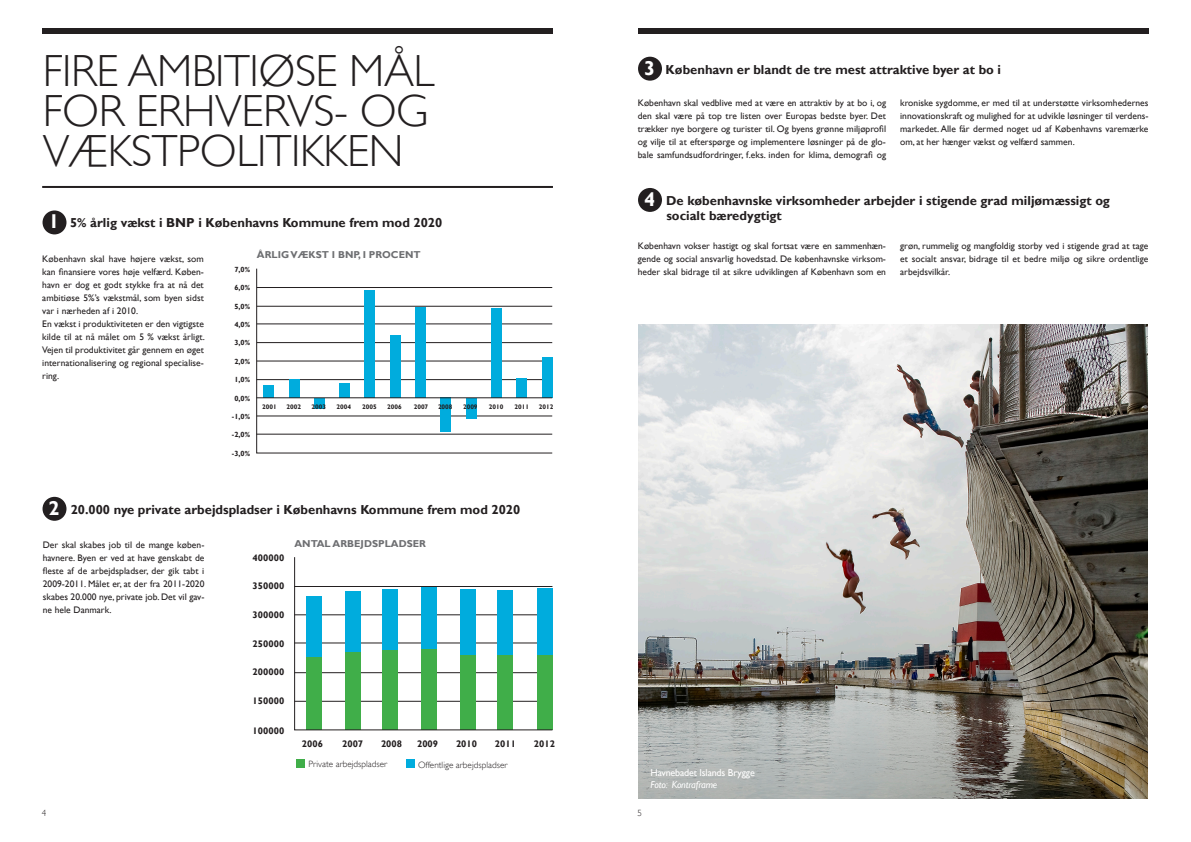
<style>
.page{position:relative;width:1191px;height:842px;background:#fff}
.page>*{position:absolute;margin:0;border:0;box-sizing:border-box;transform-origin:0 0}
.t1{font:300 45px/40px "Gill Sans";letter-spacing:-.01em;color:#231f20}
.t2{font:700 13px/15px "Gill Sans";color:#231f20}
.t3{font:700 10px "Gill Sans";letter-spacing:.005em;color:#6d6e71}
.t4{font:10px "Gill Sans";letter-spacing:-.015em;color:#fff}
.t5{font:italic 10px "Gill Sans";letter-spacing:-.015em;color:#fff}
.t6{font:9.5px/13px "Gill Sans";letter-spacing:.005em;color:#231f20;text-align:justify}
.t7{font:700 9.5px "Gill Sans";letter-spacing:.005em;color:#231f20}
.t8{font:300 9.1px "Gill Sans";letter-spacing:.005em;color:#231f20}
.t9{font:300 9px "Gill Sans";color:#231f20}
.t10{font:700 7.5px "Gill Sans";color:#231f20}
.t11{font:700 6.6px "Gill Sans";color:#231f20}
.s1{font-size:20px;color:#fff}
</style>
<div class="page">
<div style="left:43px;top:28px;width:510px;height:6px;background:#231f20"></div>
<hr style="left:42px;top:186px;width:511px;height:2px;background:#231f20">
<div style="left:638px;top:28px;width:510px;height:6px;background:#231f20"></div>
<div style="left:43px;top:210px;width:23px;height:24px;background:#231f20;border-radius:50%"></div>
<div style="left:43px;top:497px;width:23px;height:24px;background:#231f20;border-radius:50%"></div>
<svg style="left:256px;top:268px;width:297px;height:186px"></svg>
<div style="left:263px;top:385px;width:11px;height:13px;background:#00acdd"></div>
<div style="left:289px;top:379px;width:10px;height:19px;background:#00acdd"></div>
<div style="left:339px;top:383px;width:11px;height:15px;background:#00acdd"></div>
<div style="left:365px;top:290px;width:10px;height:108px;background:#00acdd"></div>
<div style="left:390px;top:335px;width:10px;height:63px;background:#00acdd"></div>
<div style="left:415px;top:307px;width:11px;height:91px;background:#00acdd"></div>
<div style="left:466px;top:398px;width:10px;height:20px;background:#00acdd"></div>
<div style="left:491px;top:308px;width:10px;height:90px;background:#00acdd"></div>
<div style="left:516px;top:378px;width:11px;height:20px;background:#00acdd"></div>
<div style="left:542px;top:357px;width:10px;height:41px;background:#00acdd"></div>
<hr style="left:256px;top:397px;width:296px;height:1px;background:#231f20">
<div style="left:296px;top:759px;width:8px;height:9px;background:#40ae49"></div>
<div style="left:406px;top:759px;width:9px;height:9px;background:#00acdd"></div>
<svg style="left:294px;top:557px;width:259px;height:173px"></svg>
<div style="left:638px;top:57px;width:24px;height:24px;background:#231f20;border-radius:50%"></div>
<div style="left:638px;top:188px;width:24px;height:24px;background:#231f20;border-radius:50%"></div>
<img style="left:638px;top:324px;width:510px;height:475px">
<h1 class="t1" style="left:43px;top:55px;width:393px">FIRE AMBITIØSE MÅL<br>FOR ERHVERVS- OG<br>VÆKSTPOLITIKKEN</h1>
<h2 class="t2" style="left:49px;top:216px;width:395px"><span class="s1">1</span> 5% årlig vækst i BNP i Københavns Kommune frem mod 2020</h2>
<p class="t6" style="left:42px;top:253px;width:164px;text-align:left">København skal have højere vækst, som kan finansiere vores høje velfærd. Køben&shy;havn er dog et godt stykke fra at nå det ambitiøse 5%’s vækstmål, som byen sidst var i nærheden af i 2010.<br>En vækst i produktiviteten er den vigtigste kilde til at nå målet om 5 % vækst årligt.<br>Vejen til produktivitet går gennem en øget internationalisering og regional specialise&shy;ring.</p>
<p class="t3" style="left:257px;top:250px;width:165px">ÅRLIG VÆKST I BNP, I PROCENT</p>
<p class="t10" style="left:234px;top:266px;width:17px">7,0%</p>
<p class="t10" style="left:234px;top:284px;width:17px">6,0%</p>
<p class="t10" style="left:234px;top:302px;width:17px">5,0%</p>
<p class="t10" style="left:234px;top:321px;width:17px">4,0%</p>
<p class="t10" style="left:234px;top:339px;width:17px">3,0%</p>
<p class="t10" style="left:234px;top:358px;width:17px">2,0%</p>
<p class="t10" style="left:234px;top:376px;width:17px">1,0%</p>
<p class="t10" style="left:232px;top:413px;width:20px">-1,0%</p>
<p class="t10" style="left:234px;top:394px;width:17px">0,0%</p>
<p class="t10" style="left:232px;top:431px;width:20px">-2,0%</p>
<p class="t10" style="left:232px;top:449px;width:20px">-3,0%</p>
<p class="t11" style="left:262px;top:403px;width:16px">2001</p>
<p class="t11" style="left:362px;top:403px;width:16px">2005</p>
<p class="t11" style="left:414px;top:403px;width:16px">2007</p>
<p class="t11" style="left:514px;top:403px;width:16px">2011</p>
<p class="t11" style="left:286px;top:403px;width:16px">2002</p>
<p class="t11" style="left:336px;top:403px;width:16px">2004</p>
<p class="t11" style="left:387px;top:403px;width:16px">2006</p>
<p class="t11" style="left:489px;top:403px;width:16px">2010</p>
<p class="t11" style="left:539px;top:403px;width:16px">2012</p>
<p class="t11" style="left:311px;top:403px;width:16px">2003</p>
<p class="t11" style="left:438px;top:403px;width:16px">2008</p>
<p class="t11" style="left:463px;top:403px;width:16px">2009</p>
<h2 class="t2" style="left:49px;top:502px;width:473px"><span class="s1">2</span> 20.000 nye private arbejdspladser i Københavns Kommune frem mod 2020</h2>
<p class="t6" style="left:43px;top:539px;width:163px">Der skal skabes job til de mange køben&shy;havnere. Byen er ved at have genskabt de fleste af de arbejdspladser, der gik tabt i 2009-2011. Målet er, at der fra 2011-2020 skabes 20.000 nye, private job. Det vil gav&shy;ne hele Danmark.</p>
<p class="t7" style="left:253px;top:553px;width:33px">400000</p>
<p class="t7" style="left:253px;top:581px;width:33px">350000</p>
<p class="t7" style="left:253px;top:610px;width:33px">300000</p>
<p class="t7" style="left:253px;top:639px;width:33px">250000</p>
<p class="t7" style="left:253px;top:667px;width:33px">200000</p>
<p class="t7" style="left:253px;top:696px;width:33px">150000</p>
<p class="t7" style="left:253px;top:725px;width:33px">100000</p>
<p class="t3" style="left:294px;top:539px;width:133px">ANTAL ARBEJDSPLADSER</p>
<p class="t7" style="left:302px;top:739px;width:23px">2006</p>
<p class="t7" style="left:342px;top:739px;width:23px">2007</p>
<p class="t7" style="left:381px;top:739px;width:23px">2008</p>
<p class="t7" style="left:417px;top:739px;width:23px">2009</p>
<p class="t7" style="left:456px;top:739px;width:23px">2010</p>
<p class="t7" style="left:495px;top:739px;width:23px">2011</p>
<p class="t7" style="left:534px;top:739px;width:23px">2012</p>
<p class="t8" style="left:308px;top:760px;width:80px">Private arbejdspladser</p>
<p class="t8" style="left:418px;top:761px;width:91px">Offentlige arbejdspladser</p>
<h2 class="t2" style="left:644px;top:62px;width:358px"><span class="s1">3</span> København er blandt de tre mest attraktive byer at bo i</h2>
<p class="t6" style="left:638px;top:97px;width:250px">København skal vedblive med at være en attraktiv by at bo i, og den skal være på top tre listen over Europas bedste byer. Det trækker nye borgere og turister til. Og byens grønne miljøprofil og vilje til at efterspørge og implementere løsninger på de glo&shy;bale samfundsudfordringer, f.eks. inden for klima, demografi og</p>
<p class="t6" style="left:900px;top:97px;width:250px">kroniske sygdomme, er med til at understøtte virksomhedernes innovationskraft og mulighed for at udvikle løsninger til verdens&shy;markedet. Alle får dermed noget ud af Københavns varemærke om, at her hænger vækst og velfærd sammen.</p>
<h2 class="t2" style="left:666px;top:193px;width:445px;text-indent:-22px"><span class="s1">4</span> De københavnske virksomheder arbejder i stigende grad miljømæssigt og socialt bæredygtigt</h2>
<p class="t6" style="left:638px;top:240px;width:250px">København vokser hastigt og skal fortsat være en sammenhæn&shy;gende og social ansvarlig hovedstad. De københavnske virksom&shy;heder skal bidrage til at sikre udviklingen af København som en</p>
<p class="t6" style="left:900px;top:240px;width:250px">grøn, rummelig og mangfoldig storby ved i stigende grad at tage et socialt ansvar, bidrage til et bedre miljø og sikre ordentlige arbejdsvilkår.</p>
<p class="t4" style="left:650px;top:769px;width:106px">Havnebadet Islands Brygge</p>
<p class="t5" style="left:650px;top:781px;width:68px">Foto: Kontraframe</p>
<p class="t9" style="left:42px;top:809px;width:6px">4</p>
<p class="t9" style="left:637px;top:809px;width:6px">5</p>
</div>
